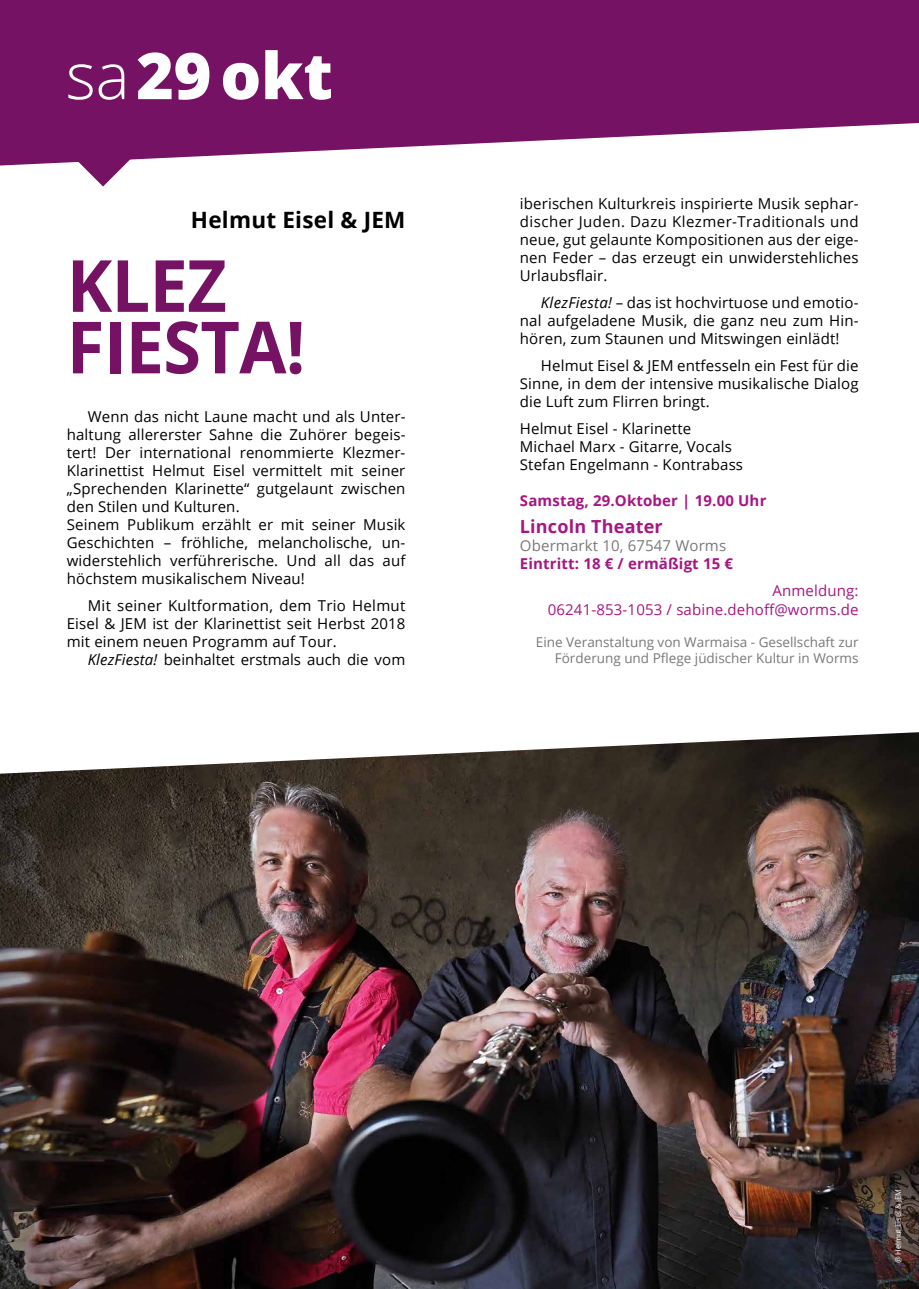
<style>
.page{position:relative;width:919px;height:1289px;background:#fff}
.page>*{position:absolute;margin:0;border:0;box-sizing:border-box;transform-origin:0 0}
.t1{font:700 72px/61.5px "Open Sans";letter-spacing:-.01em;color:#751264;scale:.95 1}
.t2{font:800 64.5px "Open Sans";letter-spacing:-.005em;color:#fff}
.t3{font:700 22.5px "Open Sans";letter-spacing:.01em;color:#000}
.t4{font:700 18px "Open Sans";letter-spacing:.01em;color:#a71681}
.t5{font:15px/18px "Open Sans";letter-spacing:.01em;color:#000;text-align:justify}
.t6{font:700 15px "Open Sans";letter-spacing:.01em;color:#a71681}
.t7{font:15px/18px "Open Sans";letter-spacing:.01em;color:#a71681;text-align:right}
.t8{font:15px "Open Sans";letter-spacing:.01em;color:#797979}
.t9{font:13.5px/16.2px "Open Sans";color:#797979;text-align:right}
.t10{font:7.5px "Open Sans";color:#fff}
.s1{font-weight:300}
.s2{font-style:italic}
</style>
<div class="page">
<svg style="left:81px;top:165px;width:44px;height:21px"></svg>
<svg style="left:0;top:0;width:918px;height:165px;background:#862f77"></svg>
<img style="left:0;top:732px;width:918px;height:556px">
<h2 class="t2" style="left:66px;top:27px;width:269px"><span class="s1">sa</span>29okt</h2>
<h3 class="t3" style="left:191px;top:204px;width:216px">Helmut Eisel &amp; JEM</h3>
<h1 class="t1" style="left:67px;top:253px;width:252px">KLEZ<br>FIESTA!</h1>
<p class="t5" style="left:67px;top:407px;width:340px;text-align:left;text-indent:21px">Wenn das nicht Laune macht und als Unter&shy;haltung allererster Sahne die Zuhörer begeis&shy;tert! Der international renommierte Klezmer-Klarinettist Helmut Eisel vermittelt mit seiner „Sprechenden Klarinette“ gutgelaunt zwischen den Stilen und Kulturen.<br>Seinem Publikum erzählt er mit seiner Musik Geschichten – fröhliche, melancholische, un&shy;widerstehlich verführerische. Und all das auf höchstem musikalischem Niveau!</p>
<p class="t5" style="left:67px;top:596px;width:340px;text-indent:21px">Mit seiner Kultformation, dem Trio Helmut Eisel &amp; JEM ist der Klarinettist seit Herbst 2018 mit einem neuen Programm auf Tour.</p>
<p class="t5" style="left:88px;top:650px;width:319px"><span class="s2">KlezFiesta!</span> beinhaltet erstmals auch die vom</p>
<p class="t5" style="left:520px;top:194px;width:340px">iberischen Kulturkreis inspirierte Musik sephar&shy;discher Juden. Dazu Klezmer-Traditionals und neue, gut gelaunte Kompositionen aus der eige&shy;nen Feder – das erzeugt ein unwiderstehliches Urlaubsflair.</p>
<p class="t5" style="left:520px;top:293px;width:340px;text-indent:21px"><span class="s2">KlezFiesta!</span> – das ist hochvirtuose und emotio&shy;nal aufgeladene Musik, die ganz neu zum Hin&shy;hören, zum Staunen und Mitswingen einlädt!</p>
<p class="t5" style="left:520px;top:356px;width:340px;text-indent:21px">Helmut Eisel &amp; JEM entfesseln ein Fest für die Sinne, in dem der intensive musikalische Dialog die Luft zum Flirren bringt.</p>
<p class="t5" style="left:520px;top:419px;width:225px;text-align:left">Helmut Eisel - Klarinette<br>Michael Marx - Gitarre, Vocals<br>Stefan Engelmann - Kontrabass</p>
<p class="t6" style="left:520px;top:490px;width:248px">Samstag, 29.Oktober | 19.00 Uhr</p>
<p class="t4" style="left:520px;top:514px;width:144px">Lincoln Theater</p>
<p class="t8" style="left:520px;top:535px;width:208px">Obermarkt 10, 67547 Worms</p>
<p class="t6" style="left:520px;top:553px;width:215px">Eintritt: 18 € / ermäßigt 15 €</p>
<p class="t7" style="left:547px;top:581px;width:312px">Anmeldung:<br>06241-853-1053 / sabine.dehoff@worms.de</p>
<p class="t9" style="left:536px;top:633px;width:324px">Eine Veranstaltung von Warmaisa - Gesellschaft zur<br>Förderung und Pflege jüdischer Kultur in Worms</p>
<p class="t10" style="left:892px;top:1263px;width:76px;rotate:-90deg">@ Helmut Eisel &amp; JEM</p>
</div>
